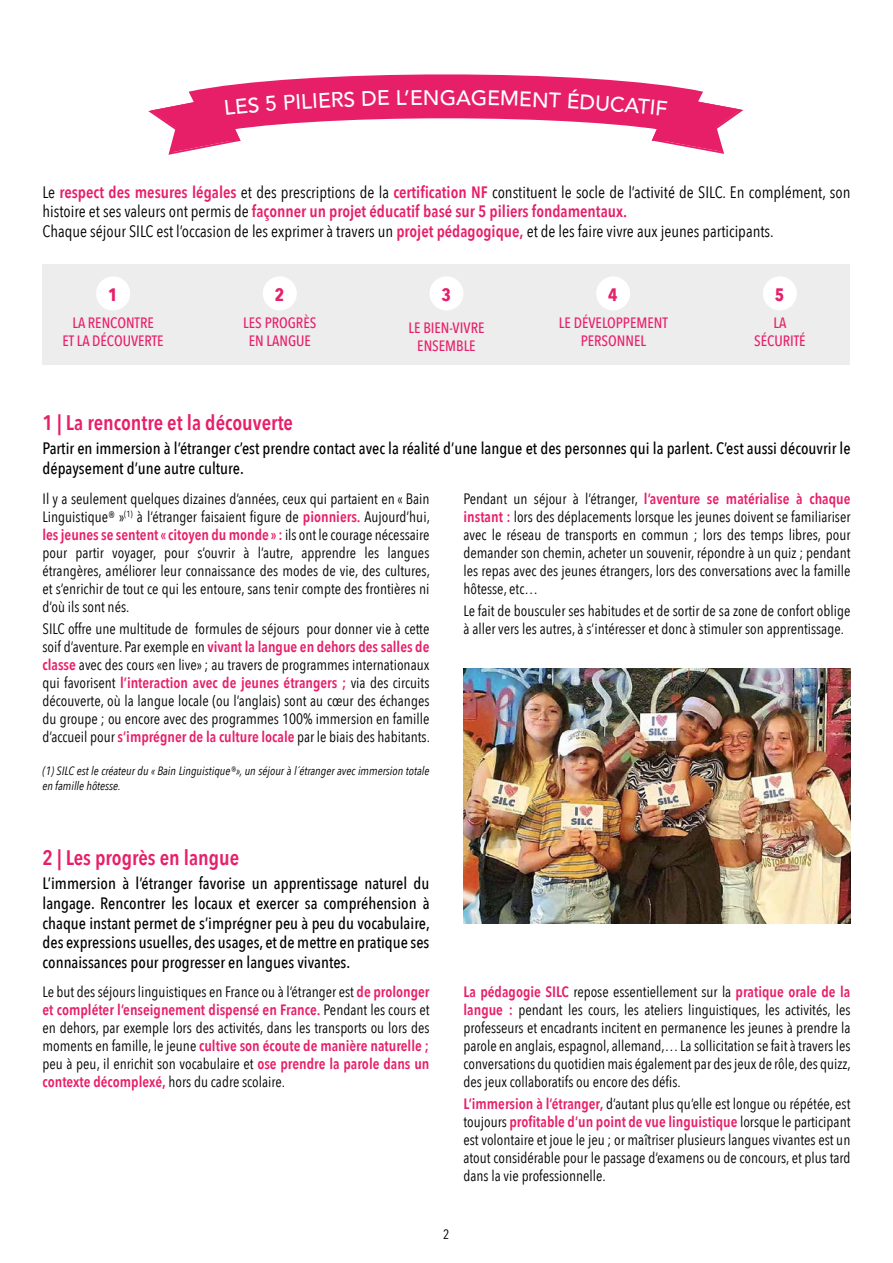
<style>
.page{position:relative;width:893px;height:1263px;background:#fff}
.page>*{position:absolute;margin:0;border:0;box-sizing:border-box;transform-origin:0 0}
.t1{font:600 21px "Avenir Next Condensed";color:#e71f69}
.t2{font:500 21px "Avenir";color:#fff}
.t3{font:700 18px "Avenir Next Condensed";color:#e71f69}
.t4{font:500 16.5px/19.8px "Avenir Next Condensed";color:#000}
.t5{font:16.5px/19.8px "Avenir Next Condensed";color:#000}
.t6{font:15px/18px "Avenir Next Condensed";color:#000;text-align:justify}
.t7{font:500 15px "Avenir Next Condensed";color:#e71f69}
.t8{font:13.5px "Avenir Next Condensed";color:#000}
.t9{font:italic 12px/14.4px "Avenir Next Condensed";color:#000}
.s1{font-weight:600;color:#e71f69}
</style>
<div class="page">
<svg style="left:652px;top:102px;width:91px;height:52px"></svg>
<svg style="left:189px;top:69px;width:514px;height:64px;fill:#e71f69"></svg>
<div style="left:43px;top:264px;width:807px;height:100px;background:#ededed"></div>
<div style="left:96px;top:276px;width:34px;height:34px;background:#fff;border-radius:50%"></div>
<div style="left:263px;top:276px;width:34px;height:34px;background:#fff;border-radius:50%"></div>
<div style="left:429px;top:276px;width:34px;height:34px;background:#fff;border-radius:50%"></div>
<div style="left:596px;top:276px;width:34px;height:34px;background:#fff;border-radius:50%"></div>
<div style="left:763px;top:276px;width:34px;height:34px;background:#fff;border-radius:50%"></div>
<img style="left:463px;top:669px;width:387px;height:254px">
<svg style="left:148px;top:96px;width:128px;height:59px"></svg>
<svg style="left:284px;top:94px;width:16px;height:16px"></svg>
<svg style="left:344px;top:90px;width:65px;height:17px"></svg>
<div style="left:456px;top:90px;width:169px;height:22px;background:#e71f69"></div>
<h1 class="t2" style="left:300px;top:83px;width:44px;rotate:-3deg">LIER</h1>
<h1 class="t2" style="left:410px;top:79px;width:48px">ENG</h1>
<h1 class="t2" style="left:626px;top:87px;width:44px;rotate:5deg">ATIF</h1>
<p class="t5" style="left:43px;top:181px;width:809px">Le <span class="s1">respect des mesures légales</span> et des prescriptions de la <span class="s1">certification NF</span> constituent le socle de l’activité de SILC. En complément, son histoire et ses valeurs ont permis de <span class="s1">façonner un projet éducatif basé sur 5 piliers fondamentaux.</span></p>
<p class="t5" style="left:43px;top:221px;width:733px">Chaque séjour SILC est l’occasion de les exprimer à travers un <span class="s1">projet pédagogique,</span> et de les faire vivre aux jeunes participants.</p>
<p class="t3" style="left:108px;top:284px;width:11px">1</p>
<p class="t7" style="left:72px;top:314px;width:83px">LA RENCONTRE</p>
<p class="t7" style="left:63px;top:332px;width:103px">ET LA DÉCOUVERTE</p>
<p class="t3" style="left:275px;top:284px;width:11px">2</p>
<p class="t7" style="left:243px;top:314px;width:75px">LES PROGRÈS</p>
<p class="t7" style="left:249px;top:332px;width:64px">EN LANGUE</p>
<p class="t3" style="left:442px;top:284px;width:11px">3</p>
<p class="t7" style="left:409px;top:318px;width:77px">LE BIEN-VIVRE</p>
<p class="t7" style="left:417px;top:336px;width:60px">ENSEMBLE</p>
<p class="t3" style="left:608px;top:284px;width:11px">4</p>
<p class="t7" style="left:559px;top:314px;width:110px">LE DÉVELOPPEMENT</p>
<p class="t7" style="left:581px;top:332px;width:67px">PERSONNEL</p>
<p class="t3" style="left:775px;top:284px;width:11px">5</p>
<p class="t7" style="left:773px;top:314px;width:14px">LA</p>
<p class="t7" style="left:754px;top:332px;width:53px">SÉCURITÉ</p>
<p class="t1" style="left:43px;top:405px;width:252px">1 | La rencontre et la découverte</p>
<p class="t4" style="left:43px;top:439px;width:810px">Partir en immersion à l’étranger c’est prendre contact avec la réalité d’une langue et des personnes qui la parlent. C’est aussi découvrir le dépaysement d’une autre culture.</p>
<p class="t6" style="left:43px;top:489px;width:389px">Il y a seulement quelques dizaines d’années, ceux qui partaient en « Bain Linguistique® »<sup>(1)</sup> à l’étranger faisaient figure de <span class="s1">pionniers.</span> Aujourd’hui, <span class="s1">les jeunes se sentent « citoyen du monde » :</span> ils ont le courage nécessaire pour partir voyager, pour s’ouvrir à l’autre, apprendre les langues étrangères, améliorer leur connaissance des modes de vie, des cultures, et s’enrichir de tout ce qui les entoure, sans tenir compte des frontières ni d’où ils sont nés.</p>
<p class="t6" style="left:43px;top:619px;width:389px">SILC offre une multitude de formules de séjours pour donner vie à cette soif d’aventure. Par exemple en <span class="s1">vivant la langue en dehors des salles de classe</span> avec des cours «en live» ; au travers de programmes internationaux qui favorisent <span class="s1">l’interaction avec de jeunes étrangers ;</span> via des circuits découverte, où la langue locale (ou l’anglais) sont au cœur des échanges du groupe ; ou encore avec des programmes 100% immersion en famille d’accueil pour <span class="s1">s’imprégner de la culture locale</span> par le biais des habitants.</p>
<p class="t9" style="left:43px;top:764px;width:388px">(1) SILC est le créateur du « Bain Linguistique®», un séjour à l´étranger avec immersion totale en famille hôtesse.</p>
<p class="t6" style="left:463px;top:489px;width:388px">Pendant un séjour à l’étranger, <span class="s1">l’aventure se matérialise à chaque instant :</span> lors des déplacements lorsque les jeunes doivent se familiariser avec le réseau de transports en commun ; lors des temps libres, pour demander son chemin, acheter un souvenir, répondre à un quiz ; pendant les repas avec des jeunes étrangers, lors des conversations avec la famille hôtesse, etc…</p>
<p class="t6" style="left:463px;top:601px;width:388px">Le fait de bousculer ses habitudes et de sortir de sa zone de confort oblige à aller vers les autres, à s’intéresser et donc à stimuler son apprentissage.</p>
<p class="t1" style="left:43px;top:839px;width:198px">2 | Les progrès en langue</p>
<p class="t4" style="left:43px;top:873px;width:389px;text-align:justify">L’immersion à l’étranger favorise un apprentissage naturel du langage. Rencontrer les locaux et exercer sa compréhension à chaque instant permet de s’imprégner peu à peu du vocabulaire, des expressions usuelles, des usages, et de mettre en pratique ses connaissances pour progresser en langues vivantes.</p>
<p class="t6" style="left:43px;top:982px;width:388px">Le but des séjours linguistiques en France ou à l’étranger est <span class="s1">de prolonger et compléter l’enseignement dispensé en France.</span> Pendant les cours et en dehors, par exemple lors des activités, dans les transports ou lors des moments en famille, le jeune <span class="s1">cultive son écoute de manière naturelle ;</span></p>
<p class="t6" style="left:43px;top:1054px;width:388px">peu à peu, il enrichit son vocabulaire et <span class="s1">ose prendre la parole dans un contexte décomplexé,</span> hors du cadre scolaire.</p>
<p class="t6" style="left:463px;top:982px;width:389px"><span class="s1">La pédagogie SILC</span> repose essentiellement sur la <span class="s1">pratique orale de la langue :</span> pendant les cours, les ateliers linguistiques, les activités, les professeurs et encadrants incitent en permanence les jeunes à prendre la parole en anglais, espagnol, allemand,… La sollicitation se fait à travers les conversations du quotidien mais également par des jeux de rôle, des quizz, des jeux collaboratifs ou encore des défis.</p>
<p class="t6" style="left:463px;top:1094px;width:388px"><span class="s1">L’immersion à l’étranger,</span> d’autant plus qu’elle est longue ou répétée, est toujours <span class="s1">profitable d’un point de vue linguistique</span> lorsque le participant est volontaire et joue le jeu ; or maîtriser plusieurs langues vivantes est un atout considérable pour le passage d’examens ou de concours, et plus tard dans la vie professionnelle.</p>
<p class="t8" style="left:443px;top:1223px;width:8px">2</p>
</div>
